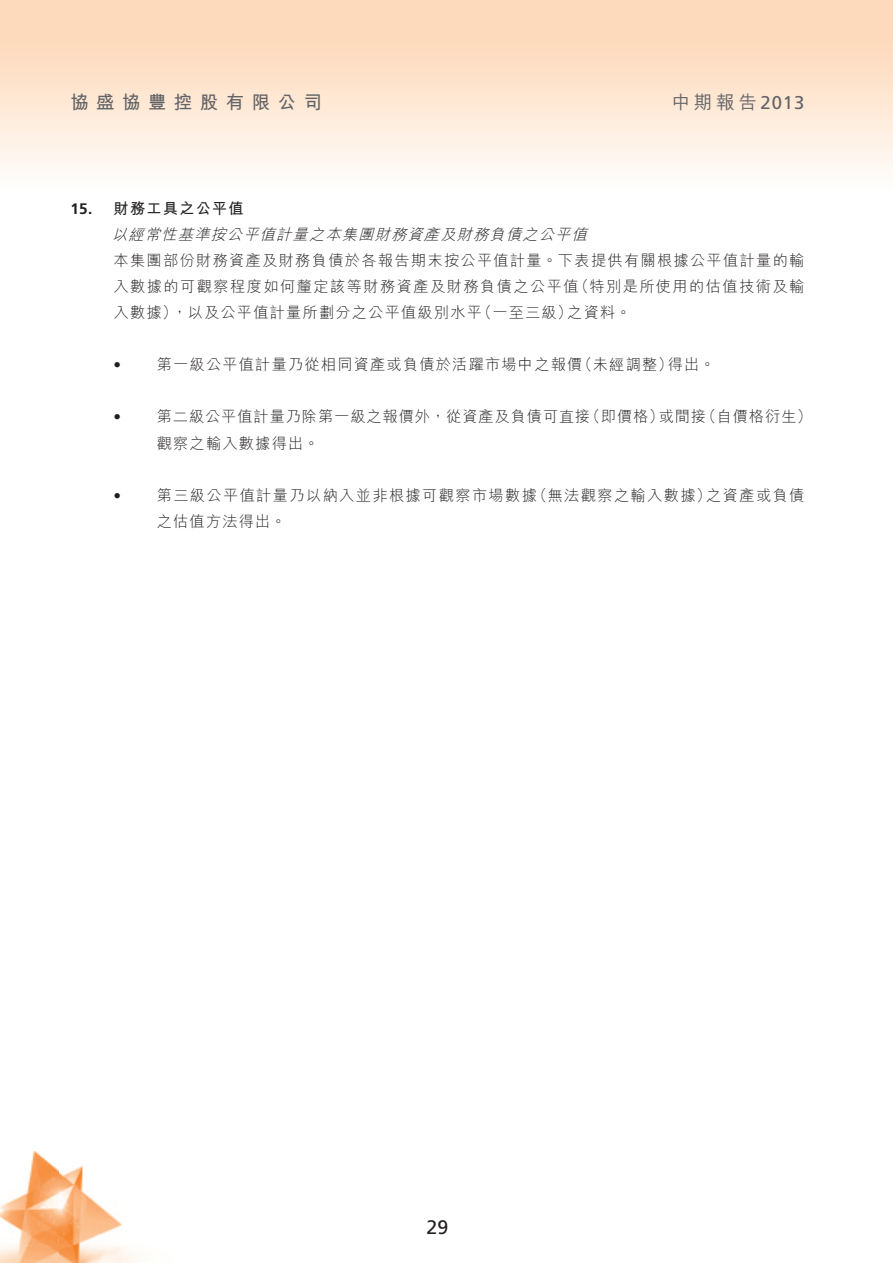
<style>
.page{position:relative;width:893px;height:1263px;background:#fff}
.page>*{position:absolute;margin:0;border:0;box-sizing:border-box;transform-origin:0 0}
.t1{font:19.65px "Frutiger LT Std";color:#231f20}
.t2{font:18.45px "M Hei HK Bold B5 pc H";letter-spacing:.4em;color:#636366}
.t3{font:18.45px "M Hei HK Medium B5 pc H";color:#636366}
.t4{font:15.15px/26.1px "M Hei HK Light B5 pc H";letter-spacing:.08em;color:#231f20;text-align:justify}
.t5{font:15.15px/26.1px "M Hei HK Light B5 pc H";letter-spacing:.06em;color:#231f20}
.t6{font:italic 15.15px "M Hei HK Light B5 pc H";color:#231f20}
.t7{font:15.15px "M Hei HK Bold B5 pc H";letter-spacing:.08em;color:#231f20}
.s1{font-family:"Frutiger LT Std"}
.s2{font-family:"Frutiger LT Std";font-weight:700}
.s3{font-family:"Frutiger LT Std";font-weight:300}
</style>
<div class="page">
<svg style="left:0;top:0;width:892px;height:171px"></svg>
<img style="left:0;top:1150px;width:139px;height:113px">
<p class="t2" style="left:70px;top:95px;width:253px">協盛協豐控股有限公司</p>
<p class="t3" style="left:671px;top:95px;width:134px">中期報告<span class="s1">2013</span></p>
<p class="t7" style="left:70px;top:202px;width:175px"><span class="s2">15.</span> 財務工具之公平值</p>
<p class="t6" style="left:112px;top:228px;width:480px">以經常性基準按公平值計量之本集團財務資產及財務負債之公平值</p>
<p class="t4" style="left:114px;top:249px;width:692px">本集團部份財務資產及財務負債於各報告期末按公平值計量。下表提供有關根據公平值計量的輸入數據的可觀察程度如何釐定該等財務資產及財務負債之公平值（特別是所使用的估值技術及輸入數據），以及公平值計量所劃分之公平值級別水平（一至三級）之資料。</p>
<p class="t4" style="left:114px;top:354px;width:603px"><span class="s3">•</span> 第一級公平值計量乃從相同資產或負債於活躍市場中之報價（未經調整）得出。</p>
<p class="t5" style="left:157px;top:406px;width:656px;text-indent:-43px"><span class="s3">•</span> 第二級公平值計量乃除第一級之報價外，從資產及負債可直接（即價格）或間接（自價格衍生）觀察之輸入數據得出。</p>
<p class="t4" style="left:157px;top:484px;width:649px;text-indent:-43px"><span class="s3">•</span> 第三級公平值計量乃以納入並非根據可觀察市場數據（無法觀察之輸入數據）之資產或負債之估值方法得出。</p>
<p class="t1" style="left:426px;top:1217px;width:23px">29</p>
</div>
